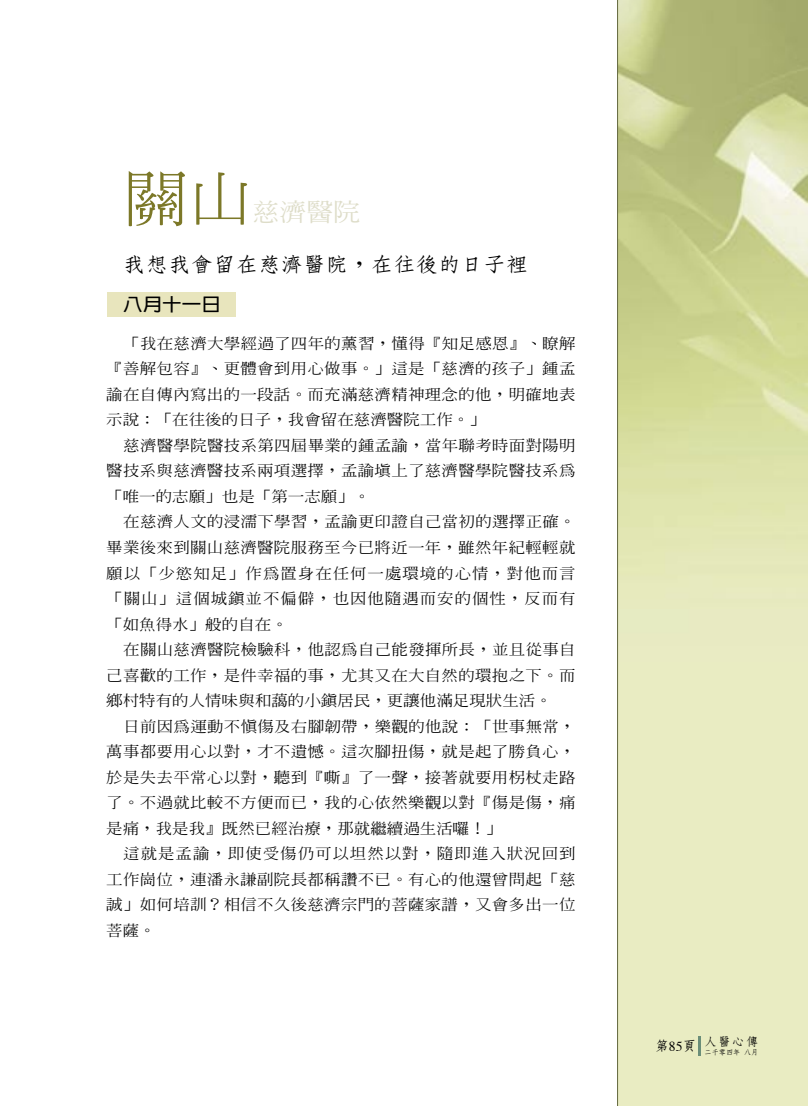
<style>
.page{position:relative;width:808px;height:1106px;background:#fff}
.page>*{position:absolute;margin:0;border:0;box-sizing:border-box;transform-origin:0 0}
.t1{font:300 58.05px "Inn Ming";color:#7c7828;scale:1.11 1}
.t2{font:500 24.3px "Inn Ming";color:#deddc9;scale:1.11 1}
.t3{font:700 20.25px "Nan Sung";color:#000;scale:1.11 1}
.t4{font:700 17.55px "New Gothic";color:#000;scale:1.11 1}
.t5{font:500 14.85px/25.5px "Inn Ming";letter-spacing:.015em;color:#000;text-align:justify;scale:1.11 1}
.t6{font:700 13.65px "Nan Sung";color:#000}
.t7{font:700 11.7px "Nan Sung";color:#000;scale:1.05 1}
.t8{font:700 7.2px "Nan Sung";color:#000}
.s1{font-family:"Times";font-weight:400}
</style>
<div class="page">
<div style="left:618px;top:661px;width:190px;height:445px;background:#e9ecc2"></div>
<img style="left:618px;top:0;width:190px;height:661px">
<svg style="left:617px;top:0;width:1px;height:1106px"></svg>
<div style="left:108px;top:292px;width:128px;height:24px;background:#e8e5bd"></div>
<svg style="left:698px;top:1036px;width:2px;height:19px"></svg>
<h1 class="t1" style="left:123px;top:170px;width:118px">關山</h1>
<h2 class="t2" style="left:252px;top:200px;width:99px">慈濟醫院</h2>
<h3 class="t3" style="left:123px;top:254px;width:366px">我想我會留在慈濟醫院，在往後的日子裡</h3>
<p class="t4" style="left:123px;top:296px;width:89px">八月十一日</p>
<p class="t5" style="left:106px;top:330px;width:424px;text-indent:17px">「我在慈濟大學經過了四年的薰習，懂得『知足感恩』、瞭解『善解包容』、更體會到用心做事。」這是「慈濟的孩子」鍾孟諭在自傳內寫出的一段話。而充滿慈濟精神理念的他，明確地表示說：「在往後的日子，我會留在慈濟醫院工作。」</p>
<p class="t5" style="left:106px;top:432px;width:424px;text-indent:17px">慈濟醫學院醫技系第四屆畢業的鍾孟諭，當年聯考時面對陽明醫技系與慈濟醫技系兩項選擇，孟諭填上了慈濟醫學院醫技系為「唯一的志願」也是「第一志願」。</p>
<p class="t5" style="left:106px;top:509px;width:424px;text-indent:17px">在慈濟人文的浸濡下學習，孟諭更印證自己當初的選擇正確。畢業後來到關山慈濟醫院服務至今已將近一年，雖然年紀輕輕就願以「少慾知足」作為置身在任何一處環境的心情，對他而言「關山」這個城鎮並不偏僻，也因他隨遇而安的個性，反而有「如魚得水」般的自在。</p>
<p class="t5" style="left:106px;top:636px;width:424px;text-indent:17px">在關山慈濟醫院檢驗科，他認為自己能發揮所長，並且從事自己喜歡的工作，是件幸福的事，尤其又在大自然的環抱之下。而鄉村特有的人情味與和藹的小鎮居民，更讓他滿足現狀生活。</p>
<p class="t5" style="left:106px;top:713px;width:424px;text-indent:17px">日前因為運動不慎傷及右腳韌帶，樂觀的他說：「世事無常，萬事都要用心以對，才不遺憾。這次腳扭傷，就是起了勝負心，於是失去平常心以對，聽到『嘶』了一聲，接著就要用柺杖走路了。不過就比較不方便而已，我的心依然樂觀以對『傷是傷，痛是痛，我是我』既然已經治療，那就繼續過生活囉！」</p>
<p class="t5" style="left:106px;top:841px;width:424px;text-indent:17px">這就是孟諭，即使受傷仍可以坦然以對，隨即進入狀況回到工作崗位，連潘永謙副院長都稱讚不已。有心的他還曾問起「慈誠」如何培訓？相信不久後慈濟宗門的菩薩家譜，又會多出一位菩薩。</p>
<p class="t6" style="left:655px;top:1038px;width:43px">第<span class="s1">85</span>頁</p>
<p class="t7" style="left:704px;top:1035px;width:53px">人醫心傳</p>
<p class="t8" style="left:704px;top:1048px;width:56px">二千零四年 八月</p>
</div>
